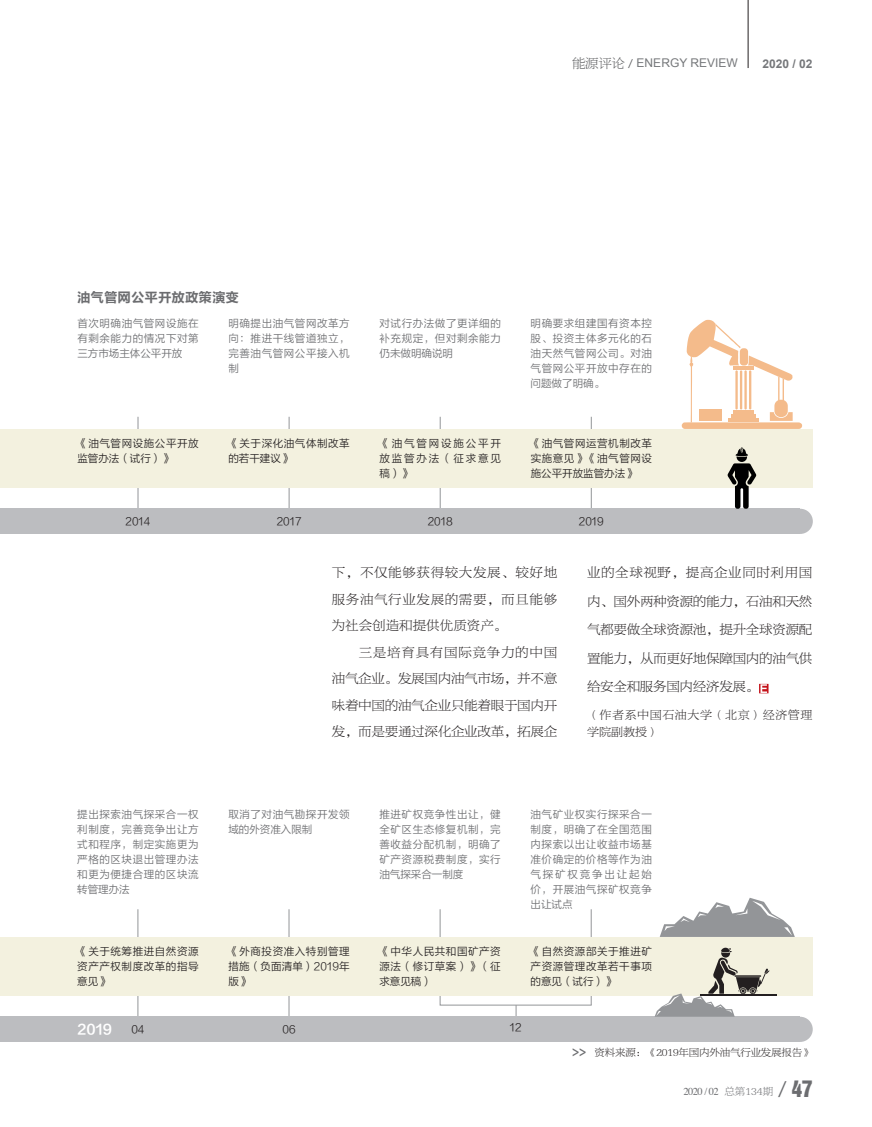
<style>
.page{position:relative;width:872px;height:1127px;background:#fff}
.page>*{position:absolute;margin:0;border:0;box-sizing:border-box;transform-origin:0 0}
.t1{font:21px "Helvetica Inserat LT Std";color:#6c6d70}
.内文{font:13.5px/26.4px "FZBYSK GBK1 0";letter-spacing:-.02em;color:#231f20;text-align:justify}
.眉头{font:13.5px "FZLTCHK GBK1 0";color:#6c6d70}
.文章结尾作者{font:13.5px "FZLTZCHJW GB1 0";color:#fff}
.文章结尾作者-2{font:12px/17.4px "FZBYSK GBK1 0";letter-spacing:.045em;color:#231f20}
.t2{font:12px "Arial";color:#76787b}
.t3{font:700 12px "Arial";color:#76787b}
.文章结尾作者-3{font:10.5px/15px "FZLTXIHJW GB1 0";letter-spacing:.055em;color:#6c6d70;text-align:justify}
.文章结尾作者-4{font:10.5px/15px "FZLTXIHJW GB1 0";letter-spacing:.055em;color:#231f20;text-align:justify}
.图说{font:10.5px "FZBYSK GBK1 0";letter-spacing:-.02em;color:#231f20}
.t4{font:10.5px "Times";letter-spacing:-.05em;color:#6c6d70}
.图说-2{font:10.5px "FZLTCHK GBK1 0";color:#6c6d70}
.s1{font-family:"FZBYSK GBK1 0";font-size:13.5px;color:#57585a}
.s2{font-family:"FZBYSK GBK1 0"}
.s3{font-family:"FZBYSK GBK1 0";font-size:24px}
</style>
<div class="page">
<hr style="left:748px;top:0;width:1px;height:68px;background:#231f20">
<hr style="left:137px;top:909px;width:1px;height:109px;background:#939598">
<hr style="left:138px;top:417px;width:1px;height:93px;background:#939598">
<hr style="left:289px;top:909px;width:1px;height:109px;background:#939598">
<hr style="left:289px;top:417px;width:1px;height:93px;background:#939598">
<hr style="left:440px;top:417px;width:1px;height:93px;background:#939598">
<svg style="left:439px;top:909px;width:153px;height:108px"></svg>
<hr style="left:591px;top:417px;width:1px;height:93px;background:#939598">
<svg style="left:759px;top:684px;width:9px;height:9px"></svg>
<div style="left:0;top:937px;width:813px;height:59px;background:#f3f1df"></div>
<div style="left:0;top:429px;width:813px;height:59px;background:#f3f1df"></div>
<div style="left:787px;top:1017px;width:25px;height:25px;background:#bcbdc0;border-radius:50%"></div>
<div style="left:0;top:1017px;width:800px;height:25px;background:#bcbdc0"></div>
<div style="left:787px;top:509px;width:26px;height:25px;background:#bcbdc0;border-radius:50%"></div>
<div style="left:0;top:509px;width:800px;height:25px;background:#bcbdc0"></div>
<svg style="left:681px;top:319px;width:121px;height:110px"></svg>
<svg style="left:659px;top:898px;width:136px;height:39px"></svg>
<hr style="left:700px;top:994px;width:76px;height:1px;background:#231f20">
<svg style="left:654px;top:948px;width:115px;height:69px"></svg>
<svg style="left:727px;top:447px;width:29px;height:62px"></svg>
<p class="t2" style="left:572px;top:55px;width:167px"><span class="s1">能源评论 /</span> ENERGY REVIEW</p>
<p class="t3" style="left:762px;top:56px;width:52px">2020 / 02</p>
<p class="眉头" style="left:77px;top:290px;width:163px">油气管网公平开放政策演变</p>
<p class="文章结尾作者-3" style="left:77px;top:316px;width:123px">首次明确油气管网设施在有剩余能力的情况下对第三方市场主体公平开放</p>
<p class="文章结尾作者-3" style="left:228px;top:316px;width:123px">明确提出油气管网改革方向：推进干线管道独立，完善油气管网公平接入机制</p>
<p class="文章结尾作者-4" style="left:77px;top:436px;width:123px">《油气管网设施公平开放监管办法（试行）》</p>
<p class="文章结尾作者-4" style="left:228px;top:436px;width:123px">《关于深化油气体制改革的若干建议》</p>
<p class="文章结尾作者-4" style="left:126px;top:514px;width:26px">2014</p>
<p class="文章结尾作者-4" style="left:277px;top:514px;width:26px">2017</p>
<p class="文章结尾作者-3" style="left:379px;top:316px;width:123px">对试行办法做了更详细的补充规定，但对剩余能力仍未做明确说明</p>
<p class="文章结尾作者-4" style="left:379px;top:436px;width:123px">《油气管网设施公平开放监管办法（征求意见稿）》</p>
<p class="文章结尾作者-3" style="left:530px;top:316px;width:123px">明确要求组建国有资本控股、投资主体多元化的石油天然气管网公司。对油气管网公平开放中存在的问题做了明确。</p>
<p class="文章结尾作者-4" style="left:530px;top:436px;width:123px">《油气管网运营机制改革实施意见》《油气管网设施公平开放监管办法》</p>
<p class="文章结尾作者-4" style="left:428px;top:514px;width:26px">2018</p>
<p class="文章结尾作者-4" style="left:579px;top:514px;width:26px">2019</p>
<p class="文章结尾作者-3" style="left:77px;top:807px;width:123px">提出探索油气探采合一权利制度，完善竞争出让方式和程序，制定实施更为严格的区块退出管理办法和更为便捷合理的区块流转管理办法</p>
<p class="文章结尾作者-4" style="left:77px;top:944px;width:123px">《关于统筹推进自然资源资产产权制度改革的指导意见》</p>
<p class="文章结尾作者" style="left:77px;top:1022px;width:36px">2019</p>
<p class="文章结尾作者-4" style="left:131px;top:1022px;width:15px">04</p>
<p class="内文" style="left:332px;top:560px;width:227px">下，不仅能够获得较大发展、较好地服务油气行业发展的需要，而且能够为社会创造和提供优质资产。</p>
<p class="内文" style="left:332px;top:639px;width:227px;text-indent:27px">三是培育具有国际竞争力的中国油气企业。发展国内油气市场，并不意味着中国的油气企业只能着眼于国内开发，而是要通过深化企业改革，拓展企</p>
<p class="内文" style="left:587px;top:559px;width:227px;line-height:28.5px">业的全球视野，提高企业同时利用国内、国外两种资源的能力，石油和天然气都要做全球资源池，提升全球资源配置能力，从而更好地保障国内的油气供给安全和服务国内经济发展。</p>
<p class="文章结尾作者-2" style="left:587px;top:706px;width:227px">（作者系中国石油大学（北京）经济管理学院副教授）</p>
<p class="文章结尾作者-3" style="left:228px;top:807px;width:123px">取消了对油气勘探开发领域的外资准入限制</p>
<p class="文章结尾作者-4" style="left:228px;top:944px;width:123px">《外商投资准入特别管理措施（负面清单）2019年版》</p>
<p class="文章结尾作者-4" style="left:282px;top:1022px;width:14px">06</p>
<p class="文章结尾作者-3" style="left:379px;top:807px;width:123px">推进矿权竞争性出让，健全矿区生态修复机制，完善收益分配机制，明确了矿产资源税费制度，实行油气探采合一制度</p>
<p class="文章结尾作者-3" style="left:530px;top:807px;width:123px">油气矿业权实行探采合一制度，明确了在全国范围内探索以出让收益市场基准价确定的价格等作为油气探矿权竞争出让起始价，开展油气探矿权竞争出让试点</p>
<p class="文章结尾作者-4" style="left:379px;top:944px;width:123px">《中华人民共和国矿产资源法（修订草案）》（征求意见稿）</p>
<p class="文章结尾作者-4" style="left:530px;top:944px;width:123px">《自然资源部关于推进矿产资源管理改革若干事项的意见（试行）》</p>
<p class="文章结尾作者-4" style="left:510px;top:1020px;width:13px">12</p>
<p class="图说-2" style="left:572px;top:1046px;width:16px">&gt;&gt;</p>
<p class="图说" style="left:594px;top:1047px;width:219px">资料来源：《2019年国内外油气行业发展报告》</p>
<p class="t4" style="left:683px;top:1082px;width:91px">2020 / 02 <span class="s2">总第134期</span></p>
<h1 class="t1" style="left:777px;top:1076px;width:37px"><span class="s3">/</span>47</h1>
</div>
